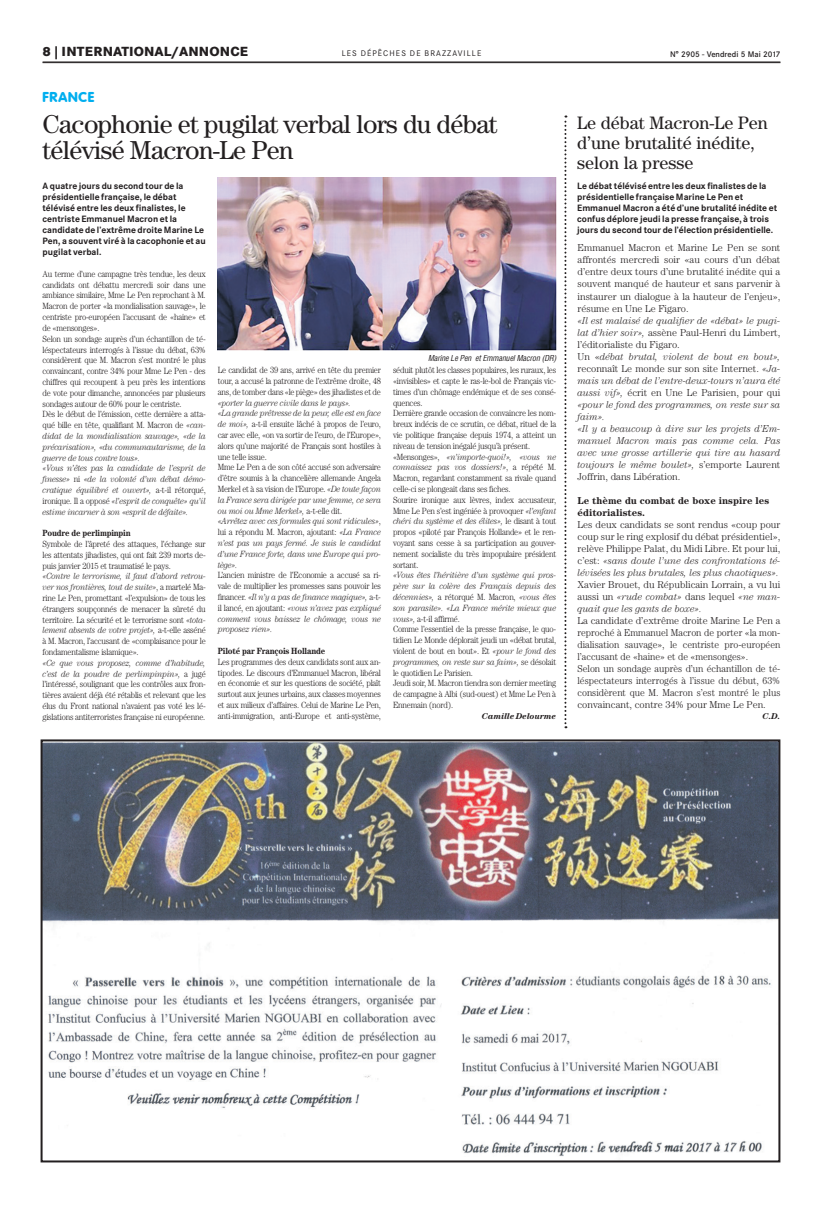
<style>
.page{position:relative;width:823px;height:1205px;background:#fff}
.page>*{position:absolute;margin:0;border:0;box-sizing:border-box;transform-origin:0 0}
.t1{font:26px/26px "Century";letter-spacing:-.025em;color:#231f20}
.t2{font:18px/20px "Century";color:#231f20}
.t3{font:800 14px "Corporate Rounded";letter-spacing:.06em;color:#00aeef}
.t4{font:800 13px "Corporate SBQ";letter-spacing:.01em;color:#231f20}
.t5{font:300 10px/12px "Century";color:#231f20;text-align:justify}
.t6{font:italic 300 10px/12px "Century";color:#231f20;scale:.95 1}
.t7{font:700 10px/12px "Century";color:#231f20}
.t8{font:300 9px/10.8px "Century";letter-spacing:-.025em;color:#231f20;text-align:justify;scale:.9 1}
.t9{font:700 9px/11px "Corporate SBQ";color:#231f20}
.t10{font:700 9px "Century";letter-spacing:-.025em;color:#231f20;scale:.9 1}
.t11{font:italic 700 8.5px "Century";color:#231f20}
.t12{font:italic 8px "Corporate Condensed";color:#231f20}
.t13{font:8px "Corporate SBQ";letter-spacing:.135em;color:#231f20}
.t14{font:500 8px "Corporate SBQ";color:#231f20}
.s1{font-style:italic}
.s2{font-style:normal}
</style>
<div class="page">
<hr style="left:43px;top:62px;width:737px;height:1px;background:#231f20">
<img style="left:44px;top:742px;width:733px;height:414px">
<div style="left:41px;top:739px;width:739px;height:423px;border:2px solid #231f20"></div>
<img style="left:217px;top:177px;width:339px;height:173px">
<svg style="left:564px;top:115px;width:2px;height:613px"></svg>
<h3 class="t4" style="left:43px;top:43px;width:207px">8 | INTERNATIONAL/ANNONCE</h3>
<p class="t13" style="left:341px;top:49px;width:141px">LES DÉPÊCHES DE BRAZZAVILLE</p>
<p class="t14" style="left:669px;top:49px;width:112px">N° 2905 - Vendredi 5 Mai 2017</p>
<h3 class="t3" style="left:43px;top:89px;width:53px">FRANCE</h3>
<h1 class="t1" style="left:43px;top:111px;width:456px">Cacophonie et pugilat verbal lors du débat télévisé Macron-Le Pen</h1>
<p class="t9" style="left:43px;top:180px;width:165px">A quatre jours du second tour de la présidentielle française, le débat télévisé entre les deux finalistes, le centriste Emmanuel Macron et la candidate de l’extrême droite Marine Le Pen, a souvent viré à la cacophonie et au pugilat verbal.</p>
<p class="t8" style="left:43px;top:268px;width:183px;text-align:left">Au terme d’une campagne très tendue, les deux candidats ont débattu mercredi soir dans une ambiance similaire, Mme Le Pen reprochant à M.<br>Macron de porter «la mondialisation sauvage», le centriste pro-européen l’accusant de «haine» et de «mensonges».<br>Selon un sondage auprès d’un échantillon de té&shy;léspectateurs interrogés à l’issue du débat, 63% considèrent que M. Macron s’est montré le plus convaincant, contre 34% pour Mme Le Pen - des chiffres qui recoupent à peu près les intentions de vote pour dimanche, annoncées par plusieurs sondages autour de 60% pour le centriste.<br>Dès le début de l’émission, cette dernière a atta&shy;qué bille en tête, qualifiant M. Macron de <span class="s1">«can&shy;didat de la mondialisation sauvage», «de la précarisation», «du communautarisme, de la guerre de tous contre tous».<br>«Vous n’êtes pas la candidate de l’esprit de finesse»</span> ni <span class="s1">«de la volonté d’un débat démo&shy;cratique équilibré et ouvert»,</span> a-t-il rétorqué, ironique. Il a opposé <span class="s1">«l’esprit de conquête» qu’il estime incarner à son «esprit de défaite».</span></p>
<p class="t10" style="left:43px;top:528px;width:99px">Poudre de perlimpinpin</p>
<p class="t8" style="left:43px;top:538px;width:183px">Symbole de l’âpreté des attaques, l’échange sur les attentats jihadistes, qui ont fait 239 morts de&shy;puis janvier 2015 et traumatisé le pays.</p>
<p class="t8" style="left:43px;top:571px;width:183px"><span class="s1">«Contre le terrorisme, il faut d’abord retrou&shy;ver nos frontières, tout de suite»</span>, a martelé Ma&shy;rine Le Pen, promettant «l’expulsion» de tous les étrangers soupçonnés de menacer la sûreté du territoire. La sécurité et le terrorisme sont <span class="s1">«tota&shy;lement absents de votre projet»,</span> a-t-elle asséné à M. Macron, l’accusant de «complaisance pour le fondamentalisme islamique».</p>
<p class="t8" style="left:43px;top:657px;width:183px"><span class="s1">«Ce que vous proposez, comme d’habitude, c’est de la poudre de perlimpinpin»,</span> a jugé l’intéressé, soulignant que les contrôles aux fron&shy;tières avaient déjà été rétablis et relevant que les élus du Front national n’avaient pas voté les lé&shy;gislations antiterroristes française ni européenne.</p>
<p class="t8" style="left:218px;top:364px;width:183px">Le candidat de 39 ans, arrivé en tête du premier tour, a accusé la patronne de l’extrême droite, 48 ans, de tomber dans «le piège» des jihadistes et de</p>
<p class="t8" style="left:218px;top:397px;width:183px;text-align:left"><span class="s1">«porter la guerre civile dans le pays».<br>«La grande prêtresse de la peur, elle est en face de moi»,</span> a-t-il ensuite lâché à propos de l’euro, car avec elle, «on va sortir de l’euro, de l’Europe», alors qu’une majorité de Français sont hostiles à une telle issue.<br>Mme Le Pen a de son côté accusé son adversaire d’être soumis à la chancelière allemande Angela Merkel et à sa vision de l’Europe. <span class="s1">«De toute façon la France sera dirigée par une femme, ce sera ou moi ou Mme Merkel»,</span> a-t-elle dit.<br><span class="s1">«Arrêtez avec ces formules qui sont ridicules»</span>, lui a répondu M. Macron, ajoutant: <span class="s1">«La France n’est pas un pays fermé. Je suis le candidat d’une France forte, dans une Europe qui pro&shy;tège».</span></p>
<p class="t8" style="left:218px;top:570px;width:183px">L’ancien ministre de l’Economie a accusé sa ri&shy;vale de multiplier les promesses sans pouvoir les financer. <span class="s1">«Il n’y a pas de finance magique»,</span> a-t&shy;il lancé, en ajoutant: <span class="s1">«vous n’avez pas expliqué comment vous baissez le chômage, vous ne proposez rien».</span></p>
<p class="t10" style="left:218px;top:645px;width:121px">Piloté par François Hollande</p>
<p class="t8" style="left:218px;top:656px;width:183px">Les programmes des deux candidats sont aux an&shy;tipodes. Le discours d’Emmanuel Macron, libéral en économie et sur les questions de société, plaît surtout aux jeunes urbains, aux classes moyennes et aux milieux d’affaires. Celui de Marine Le Pen, anti-immigration, anti-Europe et anti-système,</p>
<p class="t12" style="left:428px;top:353px;width:130px">Marine Le Pen et Emmanuel Macron (DR)</p>
<p class="t8" style="left:393px;top:364px;width:183px;text-align:left">séduit plutôt les classes populaires, les ruraux, les «invisibles» et capte le ras-le-bol de Français vic&shy;times d’un chômage endémique et de ses consé&shy;quences.<br>Dernière grande occasion de convaincre les nom&shy;breux indécis de ce scrutin, ce débat, rituel de la vie politique française depuis 1974, a atteint un niveau de tension inégalé jusqu’à présent. «Mensonges», <span class="s1">«n’importe-quoi!», «vous ne connaissez pas vos dossiers!»</span>, a répété M.<br>Macron, regardant constamment sa rivale quand celle-ci se plongeait dans ses fiches.<br>Sourire ironique aux lèvres, index accusateur, Mme Le Pen s’est ingéniée à provoquer <span class="s1">«l’enfant chéri du système et des élites»,</span> le disant à tout propos «piloté par François Hollande» et le ren&shy;voyant sans cesse à sa participation au gouver&shy;nement socialiste du très impopulaire président sortant.</p>
<p class="t8" style="left:393px;top:570px;width:183px;text-align:left"><span class="s1">«Vous êtes l’héritière d’un système qui pros&shy;père sur la colère des Français depuis des décennies»,</span> a rétorqué M. Macron, <span class="s1">«vous êtes son parasite». «La France mérite mieux que vous»,</span> a-t-il affirmé.<br>Comme l’essentiel de la presse française, le quo&shy;tidien Le Monde déplorait jeudi un «débat brutal, violent de bout en bout». Et <span class="s1">«pour le fond des programmes, on reste sur sa faim»,</span> se désolait le quotidien Le Parisien.<br>Jeudi soir, M. Macron tiendra son dernier meeting de campagne à Albi (sud-ouest) et Mme Le Pen à Ennemain (nord).</p>
<p class="t11" style="left:481px;top:711px;width:76px">Camille Delourme</p>
<h2 class="t2" style="left:577px;top:113px;width:192px">Le débat Macron-Le Pen d’une brutalité inédite, selon la presse</h2>
<p class="t9" style="left:577px;top:180px;width:201px">Le débat télévisé entre les deux finalistes de la présidentielle française Marine Le Pen et Emmanuel Macron a été d’une brutalité inédite et confus déplore jeudi la presse française, à trois jours du second tour de l’élection présidentielle.</p>
<p class="t5" style="left:577px;top:242px;width:204px">Emmanuel Macron et Marine Le Pen se sont affrontés mercredi soir «au cours d’un débat d’entre deux tours d’une brutalité inédite qui a souvent manqué de hauteur et sans parvenir à instaurer un dialogue à la hauteur de l’enjeu», résume en Une Le Figaro.</p>
<p class="t6" style="left:577px;top:314px;width:215px">«Il est malaisé de qualifier de «débat» le pugi&shy;lat d’hier soir», <span class="s2">assène Paul-Henri du Limbert, l’éditorialiste du Figaro.<br>Un «</span>débat brutal, violent de bout en bout», <span class="s2">reconnaît Le monde sur son site Internet.</span> «Ja&shy;mais un débat de l’entre-deux-tours n’aura été aussi vif», <span class="s2">écrit en Une Le Parisien, pour qui </span>«pour le fond des programmes, on reste sur sa faim».<br>«Il y a beaucoup à dire sur les projets d’Em&shy;manuel Macron mais pas comme cela. Pas avec une grosse artillerie qui tire au hasard toujours le même boulet», <span class="s2">s’emporte Laurent Joffrin, dans Libération.</span></p>
<p class="t7" style="left:577px;top:494px;width:193px">Le thème du combat de boxe inspire les éditorialistes.</p>
<p class="t5" style="left:577px;top:518px;width:204px">Les deux candidats se sont rendus «coup pour coup sur le ring explosif du débat présidentiel», relève Philippe Palat, du Midi Libre. Et pour lui, c’est: <span class="s1">«sans doute l’une des confrontations té&shy;lévisées les plus brutales, les plus chaotiques».</span></p>
<p class="t5" style="left:577px;top:578px;width:204px">Xavier Brouet, du Républicain Lorrain, a vu lui aussi un <span class="s1">«rude combat»</span> dans lequel <span class="s1">«ne man&shy;quait que les gants de boxe».</span></p>
<p class="t5" style="left:577px;top:614px;width:204px;text-align:left">La candidate d’extrême droite Marine Le Pen a reproché à Emmanuel Macron de porter «la mon&shy;dialisation sauvage», le centriste pro-européen l’accusant de «haine» et de «mensonges».<br>Selon un sondage auprès d’un échantillon de té&shy;léspectateurs interrogés à l’issue du début, 63% considèrent que M. Macron s’est montré le plus convaincant, contre 34% pour Mme Le Pen.</p>
<p class="t11" style="left:762px;top:711px;width:19px">C.D.</p>
</div>
